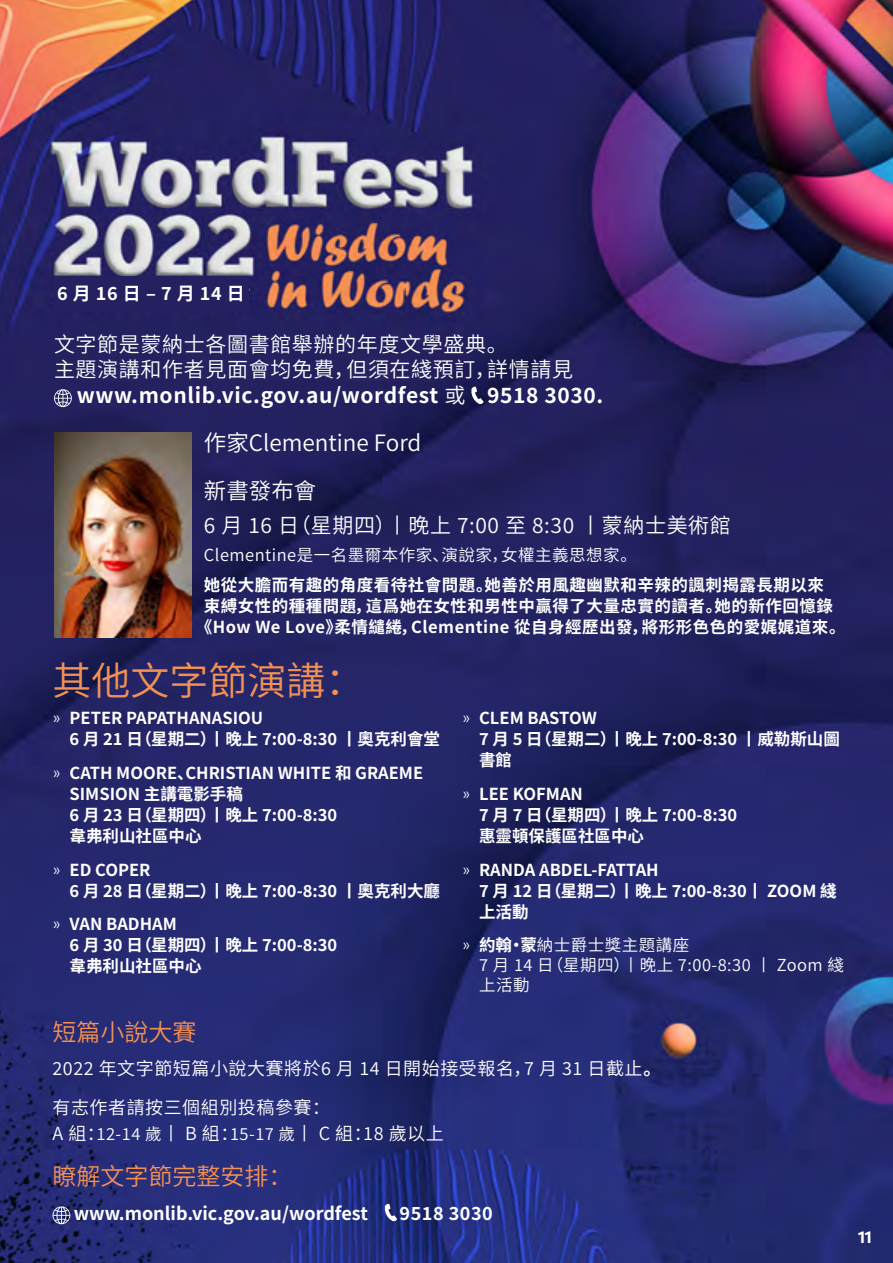
<style>
.page{position:relative;width:893px;height:1263px;background:#fff}
.page>*{position:absolute;margin:0;border:0;box-sizing:border-box;transform-origin:0 0}
.para{font:39px "Source Han Sans CN";color:#f39154}
.para-2{font:24px "Source Han Sans CN";color:#f39154}
.name{font:22.5px/48.6px "Source Han Sans CN";color:#fff}
.details{font:21px "Source Han Sans CN";letter-spacing:.03em;color:#fff}
.details-2{font:700 21px "Source Han Sans CN";letter-spacing:.03em;color:#fff}
.details-3{font:18px "Source Han Sans CN";letter-spacing:.03em;color:#fff}
.details-4{font:700 18px "Source Han Sans CN";color:#fff}
.details-5{font:700 18px "Source Han Sans CN";letter-spacing:.03em;color:#fff}
.para-3{font:700 16.5px/21px "Source Han Sans CN";color:#fff}
.para-4{font:700 16.5px "Source Han Sans CN";letter-spacing:.03em;color:#fff}
.details-6{font:16.5px/19.8px "Source Han Sans CN";letter-spacing:.03em;color:#fff}
.t1{font:700 16.5px "Filson Pro";color:#fff}
.s1{font-weight:400}
.s2{font-family:"Calibri";font-weight:300}
.s3{font-weight:700}
.s4{font-size:16.5px}
</style>
<div class="page">
<img style="left:0;top:0;width:893px;height:1263px">
<svg style="left:54px;top:389px;width:18px;height:18px"></svg>
<svg style="left:470px;top:386px;width:14px;height:19px"></svg>
<img style="left:54px;top:433px;width:137px;height:204px">
<svg style="left:53px;top:1206px;width:17px;height:18px"></svg>
<svg style="left:384px;top:1203px;width:13px;height:19px"></svg>
<div style="left:53px;top:277px;width:196px;height:35px;background:#252160"></div>
<p class="details-4" style="left:57px;top:283px;width:189px">6 月 16 日 – 7 月 14 日</p>
<p class="details" style="left:54px;top:333px;width:455px">文字節是蒙納士各圖書館舉辦的年度文學盛典。</p>
<p class="details" style="left:54px;top:358px;width:521px">主題演講和作者見面會均免費，但須在綫預訂，詳情請見</p>
<p class="details-2" style="left:77px;top:383px;width:528px">www.monlib.vic.gov.au/wordfest <span class="s1">或</span> 9518 3030.</p>
<p class="name" style="left:204px;top:418px;width:219px">作家Clementine Ford新書發布會</p>
<p class="details" style="left:204px;top:513px;width:528px">6 月 16 日（星期四）丨晚上 7:00 至 8:30 丨蒙納士美術館</p>
<p class="details-6" style="left:204px;top:546px;width:434px">Clementine是一名墨爾本作家、演說家，女權主義思想家。</p>
<p class="para-4" style="left:204px;top:575px;width:622px">她從大膽而有趣的角度看待社會問題。她善於用風趣幽默和辛辣的諷刺揭露長期以來</p>
<p class="para-4" style="left:204px;top:596px;width:630px">束縛女性的種種問題，這爲她在女性和男性中贏得了大量忠實的讀者。她的新作回憶錄</p>
<p class="para-4" style="left:196px;top:617px;width:651px">《How We Love》柔情繾綣，Clementine 從自身經歷出發，將形形色色的愛娓娓道來。</p>
<p class="para" style="left:53px;top:658px;width:313px">其他文字節演講：</p>
<p class="para-3" style="left:70px;top:708px;width:372px;text-indent:-17px"><span class="s2">»</span> PETER PAPATHANASIOU<br>6 月 21 日（星期二）丨晚上 7:00-8:30 丨奧克利會堂</p>
<p class="para-3" style="left:70px;top:763px;width:355px;text-indent:-17px"><span class="s2">»</span> CATH MOORE、CHRISTIAN WHITE 和 GRAEME<br>SIMSION 主講電影手稿<br>6 月 23 日（星期四）丨晚上 7:00-8:30<br>韋弗利山社區中心</p>
<p class="para-3" style="left:70px;top:859px;width:372px;text-indent:-17px"><span class="s2">»</span> ED COPER<br>6 月 28 日（星期二）丨晚上 7:00-8:30 丨奧克利大廳</p>
<p class="para-3" style="left:70px;top:914px;width:269px;text-indent:-17px"><span class="s2">»</span> VAN BADHAM<br>6 月 30 日（星期四）丨晚上 7:00-8:30韋弗利山社區中心</p>
<p class="para-3" style="left:479px;top:708px;width:362px;text-indent:-17px"><span class="s2">»</span> CLEM BASTOW<br>7 月 5 日（星期二）丨晚上 7:00-8:30 丨威勒斯山圖書館</p>
<p class="para-3" style="left:479px;top:784px;width:260px;text-indent:-17px"><span class="s2">»</span> LEE KOFMAN<br>7 月 7 日（星期四）丨晚上 7:00-8:30惠靈頓保護區社區中心</p>
<p class="para-3" style="left:479px;top:859px;width:359px;text-indent:-17px"><span class="s2">»</span> RANDA ABDEL-FATTAH<br>7 月 12 日（星期二）丨晚上 7:00-8:30丨 ZOOM 綫上活動</p>
<p class="details-6" style="left:479px;top:936px;width:366px;text-indent:-17px"><span class="s2">»</span> <span class="s3">約翰·蒙</span>納士爵士獎主題講座<br>7 月 14 日（星期四）丨晚上 7:00-8:30 丨 Zoom 綫上活動</p>
<p class="para-2" style="left:53px;top:1018px;width:145px">短篇小說大賽</p>
<p class="details-3" style="left:53px;top:1058px;width:610px">2022 年文字節短篇小說大賽將於6 月 14 日開始接受報名，7 月 31 日截止<span class="s3">。</span></p>
<p class="details-3" style="left:53px;top:1097px;width:279px">有志作者請按三個組別投稿參賽：</p>
<p class="details-3" style="left:53px;top:1123px;width:393px">A 組：<span class="s4">12-14 歲</span>丨 B 組：<span class="s4">15-17 歲</span>丨 C 組：18 歲以上</p>
<p class="para-2" style="left:53px;top:1163px;width:241px">瞭解文字節完整安排：</p>
<p class="details-4" style="left:74px;top:1203px;width:296px">www.monlib.vic.gov.au/wordfest</p>
<p class="details-5" style="left:400px;top:1203px;width:95px">9518 3030</p>
<p class="t1" style="left:858px;top:1226px;width:15px">11</p>
</div>
